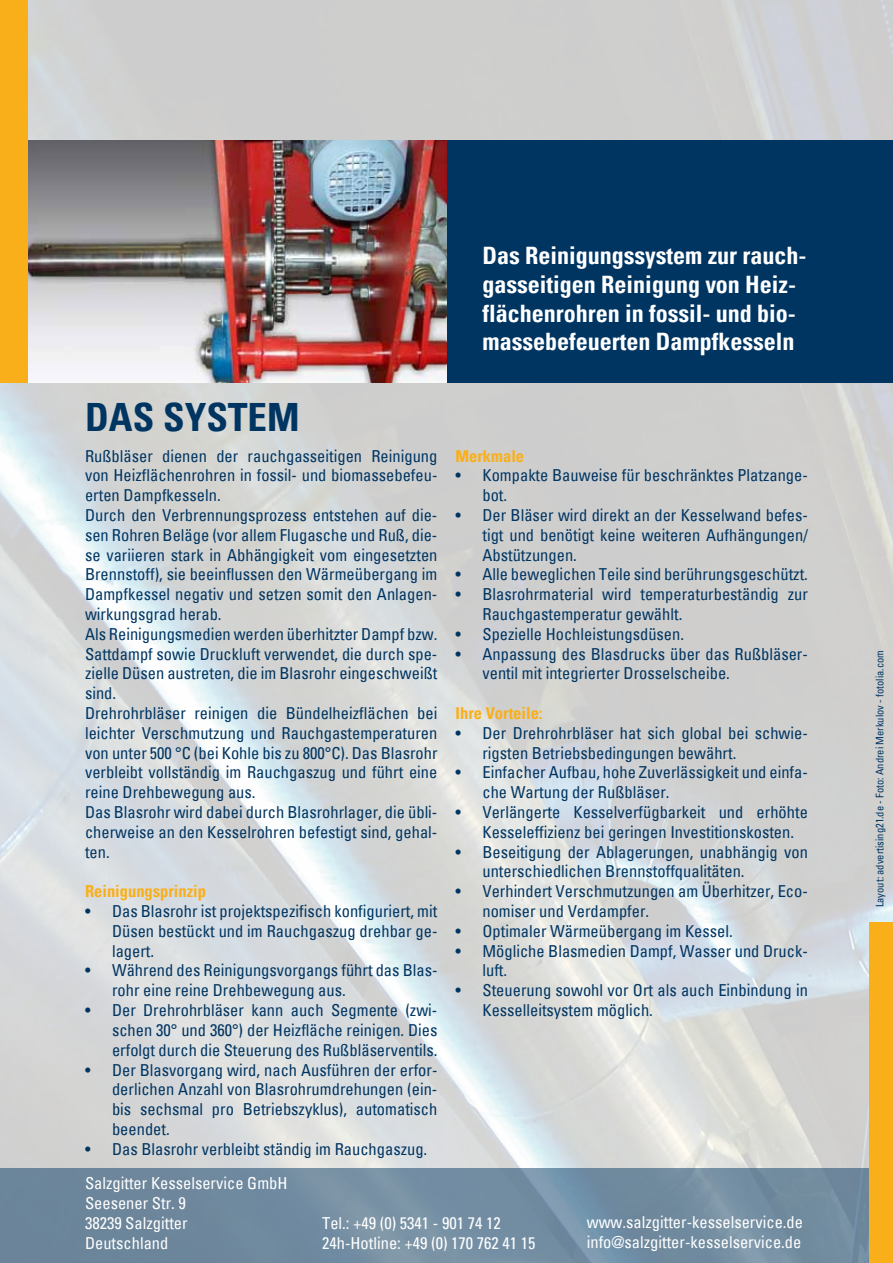
<style>
.page{position:relative;width:893px;height:1263px;background:#fff}
.page>*{position:absolute;margin:0;border:0;box-sizing:border-box;transform-origin:0 0}
.t1{font:700 condensed 39px "Univers";color:#003562}
.t2{font:700 condensed 24px/28.8px "Univers";color:#fff}
.t3{font:condensed 16.5px/19.8px "Univers";color:#003562}
.t4{font:condensed 16.5px/19.8px "Univers";color:#fff}
.t5{font:700 condensed 16.5px "Univers";color:#f9af1a}
.t6{font:condensed 10.5px "Univers";color:#003562}
</style>
<div class="page">
<img style="left:0;top:0;width:893px;height:1168px">
<div style="left:446px;top:140px;width:447px;height:243px;background:#003562"></div>
<img style="left:28px;top:140px;width:418px;height:243px">
<div style="left:869px;top:923px;width:24px;height:340px;background:#f9af1a"></div>
<div style="left:0;top:0;width:28px;height:383px;background:#f9af1a"></div>
<svg style="left:0;top:1168px;width:869px;height:95px;background:#718ba0"></svg>
<h1 class="t1" style="left:85px;top:393px;width:216px">DAS SYSTEM</h1>
<p class="t3" style="left:85px;top:445px;width:354px">Rußbläser dienen der rauchgasseitigen Reinigung von Heizflächenrohren in fossil- und biomassebefeu&shy;erten Dampfkesseln.<br>Durch den Verbrennungsprozess entstehen auf die&shy;sen Rohren Beläge (vor allem Flugasche und Ruß, die&shy;se variieren stark in Abhängigkeit vom eingesetzten Brennstoff), sie beeinflussen den Wärmeübergang im Dampfkessel negativ und setzen somit den Anlagen&shy;wirkungsgrad herab.<br>Als Reinigungsmedien werden überhitzter Dampf bzw.<br>Sattdampf sowie Druckluft verwendet, die durch spe&shy;zielle Düsen austreten, die im Blasrohr eingeschweißt sind.<br>Drehrohrbläser reinigen die Bündelheizflächen bei leichter Verschmutzung und Rauchgastemperaturen von unter 500 °C (bei Kohle bis zu 800°C). Das Blasrohr verbleibt vollständig im Rauchgaszug und führt eine reine Drehbewegung aus.<br>Das Blasrohr wird dabei durch Blasrohrlager, die übli&shy;cherweise an den Kesselrohren befestigt sind, gehal&shy;ten.</p>
<p class="t5" style="left:85px;top:881px;width:123px">Reinigungsprinzip</p>
<p class="t3" style="left:112px;top:901px;width:327px;text-align:justify;text-indent:-27px">• Das Blasrohr ist projektspezifisch konfiguriert, mit Düsen bestückt und im Rauchgaszug drehbar ge&shy;lagert.</p>
<p class="t3" style="left:112px;top:960px;width:327px;text-indent:-27px">• Während des Reinigungsvorgangs führt das Blas&shy;rohr eine reine Drehbewegung aus.</p>
<p class="t3" style="left:112px;top:1000px;width:327px;text-align:justify;text-indent:-27px">• Der Drehrohrbläser kann auch Segmente (zwi&shy;schen 30° und 360°) der Heizfläche reinigen. Dies erfolgt durch die Steuerung des Rußbläserventils.</p>
<p class="t3" style="left:112px;top:1059px;width:327px;text-align:justify;text-indent:-27px">• Der Blasvorgang wird, nach Ausführen der erfor&shy;derlichen Anzahl von Blasrohrumdrehungen (ein&shy;bis sechsmal pro Betriebszyklus), automatisch beendet.</p>
<p class="t3" style="left:85px;top:1138px;width:344px">• Das Blasrohr verbleibt ständig im Rauchgaszug.</p>
<h2 class="t2" style="left:483px;top:241px;width:325px">Das Reinigungssystem zur rauch&shy;gasseitigen Reinigung von Heiz&shy;flächenrohren in fossil- und bio&shy;massebefeuerten Dampfkesseln</h2>
<p class="t5" style="left:455px;top:446px;width:70px">Merkmale</p>
<p class="t3" style="left:482px;top:465px;width:327px;text-indent:-27px">• Kompakte Bauweise für beschränktes Platzange&shy;bot.</p>
<p class="t3" style="left:482px;top:505px;width:327px;text-align:justify;text-indent:-27px">• Der Bläser wird direkt an der Kesselwand befes&shy;tigt und benötigt keine weiteren Aufhängungen/ Abstützungen.</p>
<p class="t3" style="left:455px;top:564px;width:354px">• Alle beweglichen Teile sind berührungsgeschützt.</p>
<p class="t3" style="left:482px;top:584px;width:327px;text-indent:-27px">• Blasrohrmaterial wird temperaturbeständig zur<br>Rauchgastemperatur gewählt.</p>
<p class="t3" style="left:455px;top:624px;width:230px">• Spezielle Hochleistungsdüsen.</p>
<p class="t3" style="left:482px;top:643px;width:327px;text-indent:-27px">• Anpassung des Blasdrucks über das Rußbläser&shy;ventil mit integrierter Drosselscheibe.</p>
<p class="t5" style="left:455px;top:703px;width:89px">Ihre Vorteile:</p>
<p class="t3" style="left:482px;top:723px;width:327px;text-indent:-27px">• Der Drehrohrbläser hat sich global bei schwie&shy;rigsten Betriebsbedingungen bewährt.</p>
<p class="t3" style="left:482px;top:762px;width:327px;text-indent:-27px">• Einfacher Aufbau, hohe Zuverlässigkeit und einfa&shy;che Wartung der Rußbläser.</p>
<p class="t3" style="left:482px;top:802px;width:327px;text-indent:-27px">• Verlängerte Kesselverfügbarkeit und erhöhte<br>Kesseleffizienz bei geringen Investitionskosten.</p>
<p class="t3" style="left:482px;top:841px;width:327px;text-indent:-27px">• Beseitigung der Ablagerungen, unabhängig von unterschiedlichen Brennstoffqualitäten.</p>
<p class="t3" style="left:482px;top:881px;width:327px;text-indent:-27px">• Verhindert Verschmutzungen am Überhitzer, Eco&shy;nomiser und Verdampfer.</p>
<p class="t3" style="left:455px;top:921px;width:279px">• Optimaler Wärmeübergang im Kessel.</p>
<p class="t3" style="left:482px;top:940px;width:327px;text-indent:-27px">• Mögliche Blasmedien Dampf, Wasser und Druck&shy;luft.</p>
<p class="t3" style="left:482px;top:980px;width:327px;text-indent:-27px">• Steuerung sowohl vor Ort als auch Einbindung in<br>Kesselleitsystem möglich.</p>
<p class="t4" style="left:85px;top:1173px;width:204px">Salzgitter Kesselservice GmbH<br>Seesener Str. 9<br>38239 Salzgitter<br>Deutschland</p>
<p class="t4" style="left:322px;top:1212px;width:215px">Tel.: +49 (0) 5341 - 901 74 12<br>24h-Hotline: +49 (0) 170 762 41 15</p>
<p class="t4" style="left:587px;top:1212px;width:218px">www.salzgitter-kesselservice.de info@salzgitter-kesselservice.de</p>
<p class="t6" style="left:873px;top:907px;width:259px;rotate:-90deg">Layout: advertising21.de - Foto: Andrei Merkulov - fotolia.com</p>
</div>
